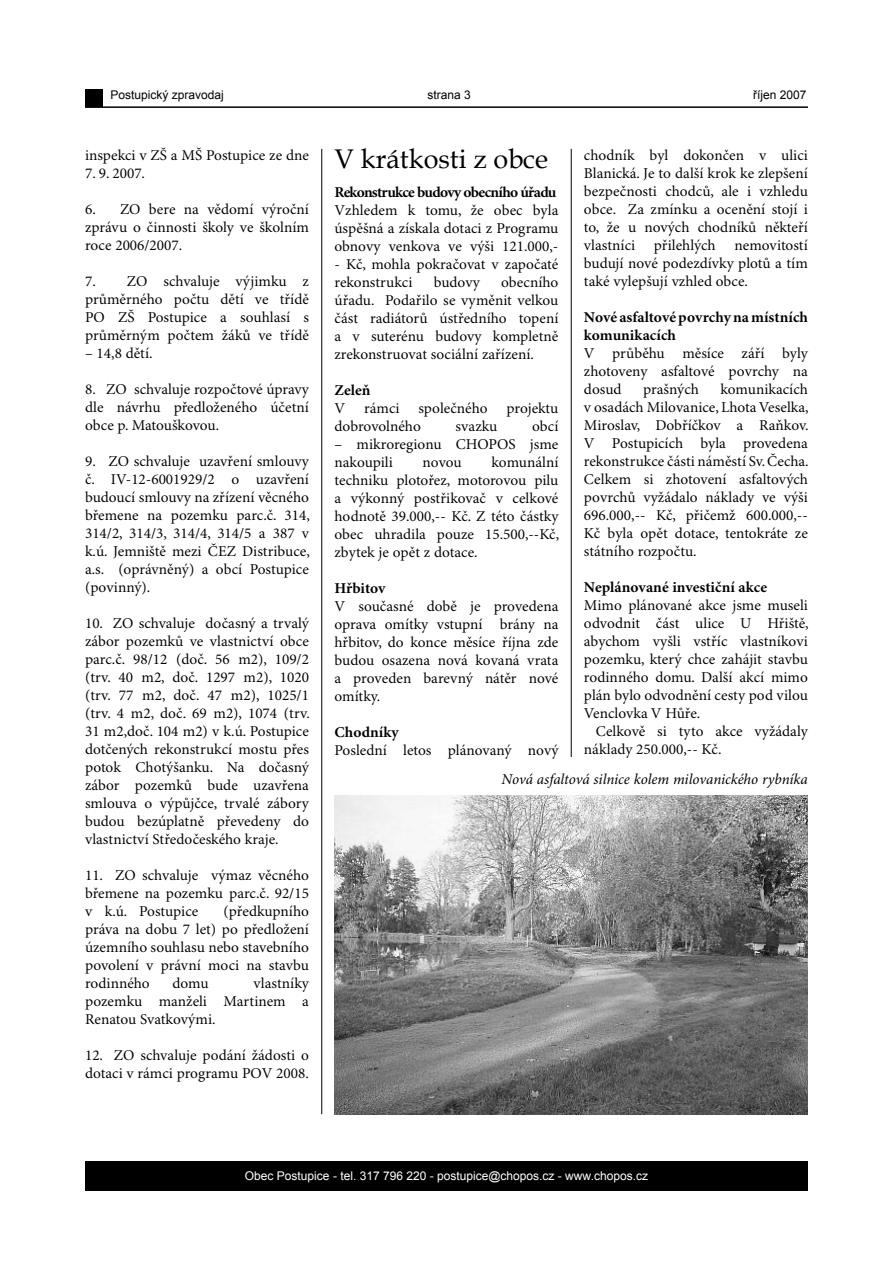
<style>
.page{position:relative;width:893px;height:1263px;background:#fff}
.page>*{position:absolute;margin:0;border:0;box-sizing:border-box;transform-origin:0 0}
.t1{font:27px "Book Antiqua";color:#000}
.t2{font:15px/18px "Minion Pro";color:#000;text-align:justify}
.t3{font:700 15px/18px "Minion Pro";color:#000}
.t4{font:italic 15px "Minion Pro";letter-spacing:-.01em;color:#000}
.t5{font:700 15px "Minion Pro";letter-spacing:-.05em;color:#000}
.t6{font:12px "Arial";color:#fff}
.t7{font:12px "Arial";color:#000}
</style>
<div class="page">
<div style="left:85px;top:1161px;width:723px;height:30px;background:#000"></div>
<hr style="left:321px;top:149px;width:1px;height:965px;background:#000">
<div style="left:85px;top:89px;width:18px;height:18px;background:#000"></div>
<hr style="left:85px;top:106px;width:723px;height:2px;background:#000">
<hr style="left:571px;top:149px;width:1px;height:608px;background:#000">
<img style="left:334px;top:795px;width:474px;height:319px">
<p class="t7" style="left:111px;top:87px;width:115px">Postupický zpravodaj</p>
<p class="t7" style="left:427px;top:87px;width:45px">strana 3</p>
<p class="t7" style="left:753px;top:87px;width:55px">říjen 2007</p>
<p class="t2" style="left:85px;top:146px;width:225px">inspekci v ZŠ a MŠ Postupice ze dne</p>
<p class="t2" style="left:85px;top:164px;width:62px">7. 9. 2007.</p>
<p class="t2" style="left:85px;top:200px;width:225px">6. ZO bere na vědomí výroční zprávu o činnosti školy ve školním roce 2006/2007.</p>
<p class="t2" style="left:85px;top:272px;width:225px">7. ZO schvaluje výjimku z průměrného počtu dětí ve třídě PO ZŠ Postupice a souhlasí s průměrným počtem žáků ve třídě</p>
<p class="t2" style="left:85px;top:344px;width:69px">– 14,8 dětí.</p>
<p class="t2" style="left:85px;top:380px;width:225px">8. ZO schvaluje rozpočtové úpravy dle návrhu předloženého účetní obce p. Matouškovou.</p>
<p class="t2" style="left:85px;top:452px;width:226px">9. ZO schvaluje uzavření smlouvy č. IV-12-6001929/2 o uzavření budoucí smlouvy na zřízení věcného břemene na pozemku parc.č. 314, 314/2, 314/3, 314/4, 314/5 a 387 v k.ú. Jemniště mezi ČEZ Distribuce, a.s. (oprávněný) a obcí Postupice (povinný).</p>
<p class="t2" style="left:85px;top:614px;width:226px">10. ZO schvaluje dočasný a trvalý zábor pozemků ve vlastnictví obce parc.č. 98/12 (doč. 56 m2), 109/2 (trv. 40 m2, doč. 1297 m2), 1020 (trv. 77 m2, doč. 47 m2), 1025/1 (trv. 4 m2, doč. 69 m2), 1074 (trv.<br>31 m2,doč. 104 m2) v k.ú. Postupice dotčených rekonstrukcí mostu přes potok Chotýšanku. Na dočasný zábor pozemků bude uzavřena smlouva o výpůjčce, trvalé zábory budou bezúplatně převedeny do vlastnictví Středočeského kraje.</p>
<p class="t2" style="left:85px;top:866px;width:225px">11. ZO schvaluje výmaz věcného břemene na pozemku parc.č. 92/15 v k.ú. Postupice</p>
<p class="t2" style="left:85px;top:902px;width:225px;text-indent:139px">(předkupního práva na dobu 7 let) po předložení územního souhlasu nebo stavebního povolení v právní moci na stavbu rodinného</p>
<p class="t2" style="left:85px;top:974px;width:225px;text-indent:169px">vlastníky pozemku manželi Martinem a Renatou Svatkovými.</p>
<p class="t2" style="left:85px;top:1046px;width:225px">12. ZO schvaluje podání žádosti o dotaci v rámci programu POV 2008.</p>
<p class="t2" style="left:172px;top:974px;width:38px">domu</p>
<h1 class="t1" style="left:334px;top:140px;width:215px">V krátkosti z obce</h1>
<p class="t5" style="left:334px;top:183px;width:223px">Rekonstrukce budovy obecního úřadu</p>
<p class="t2" style="left:334px;top:202px;width:225px">Vzhledem k tomu, že obec byla úspěšná a získala dotaci z Programu obnovy venkova ve výši 121.000,-</p>
<p class="t2" style="left:334px;top:256px;width:225px">- Kč, mohla pokračovat v započaté rekonstrukci</p>
<p class="t2" style="left:584px;top:146px;width:225px">chodník byl dokončen v ulici Blanická. Je to další krok ke zlepšení bezpečnosti chodců, ale i vzhledu obce. Za zmínku a ocenění stojí i to, že u nových chodníků někteří vlastníci přilehlých nemovitostí budují nové podezdívky plotů a tím také vylepšují vzhled obce.</p>
<p class="t3" style="left:584px;top:308px;width:225px">Nové asfaltové povrchy na místních komunikacích</p>
<p class="t2" style="left:584px;top:344px;width:225px">V průběhu měsíce září byly zhotoveny asfaltové povrchy na dosud</p>
<p class="t2" style="left:334px;top:274px;width:225px;text-indent:167px">obecního úřadu. Podařilo se vyměnit velkou část radiátorů ústředního topení a v suterénu budovy kompletně zrekonstruovat sociální zařízení.</p>
<p class="t3" style="left:334px;top:382px;width:38px">Zeleň</p>
<p class="t2" style="left:334px;top:400px;width:12px">V</p>
<p class="t2" style="left:364px;top:400px;width:37px">rámci</p>
<p class="t2" style="left:418px;top:400px;width:71px">společného</p>
<p class="t2" style="left:507px;top:400px;width:53px">projektu</p>
<p class="t2" style="left:334px;top:418px;width:88px">dobrovolného</p>
<p class="t2" style="left:456px;top:418px;width:43px">svazku</p>
<p class="t2" style="left:532px;top:418px;width:28px">obcí</p>
<p class="t2" style="left:334px;top:436px;width:225px">– mikroregionu CHOPOS jsme nakoupili</p>
<p class="t2" style="left:434px;top:274px;width:48px">budovy</p>
<p class="t2" style="left:584px;top:380px;width:226px;text-indent:136px">komunikacích v osadách Milovanice, Lhota Veselka, Miroslav, Dobříčkov a Raňkov.<br>V Postupicích byla provedena rekonstrukce části náměstí Sv. Čecha.<br>Celkem si zhotovení asfaltových povrchů vyžádalo náklady ve výši 696.000,-- Kč, přičemž 600.000,-- Kč byla opět dotace, tentokráte ze státního rozpočtu.</p>
<p class="t3" style="left:584px;top:578px;width:185px">Neplánované investiční akce</p>
<p class="t2" style="left:584px;top:596px;width:226px">Mimo plánované akce jsme museli odvodnit část ulice U Hřiště, abychom vyšli vstříc vlastníkovi pozemku, který chce zahájit stavbu rodinného domu. Další akcí mimo plán bylo odvodnění cesty pod vilou Venclovka V Hůře.</p>
<p class="t2" style="left:584px;top:722px;width:225px;text-indent:12px">Celkově si tyto akce vyžádaly náklady 250.000,-- Kč.</p>
<p class="t4" style="left:502px;top:770px;width:308px">Nová asfaltová silnice kolem milovanického rybníka</p>
<p class="t2" style="left:643px;top:380px;width:57px">prašných</p>
<p class="t2" style="left:334px;top:454px;width:226px;text-indent:157px">komunální techniku plotořez, motorovou pilu a výkonný postřikovač v celkové hodnotě 39.000,-- Kč. Z této částky obec uhradila pouze 15.500,--Kč, zbytek je opět z dotace.</p>
<p class="t3" style="left:334px;top:580px;width:52px">Hřbitov</p>
<p class="t2" style="left:334px;top:598px;width:225px">V současné době je provedena oprava omítky vstupní brány na hřbitov, do konce měsíce října zde budou osazena nová kovaná vrata a proveden barevný nátěr nové omítky.</p>
<p class="t3" style="left:334px;top:724px;width:66px">Chodníky</p>
<p class="t2" style="left:334px;top:742px;width:225px">Poslední letos plánovaný nový</p>
<p class="t2" style="left:423px;top:454px;width:41px">novou</p>
<p class="t6" style="left:245px;top:1168px;width:405px">Obec Postupice - tel. 317 796 220 - postupice@chopos.cz - www.chopos.cz</p>
</div>
